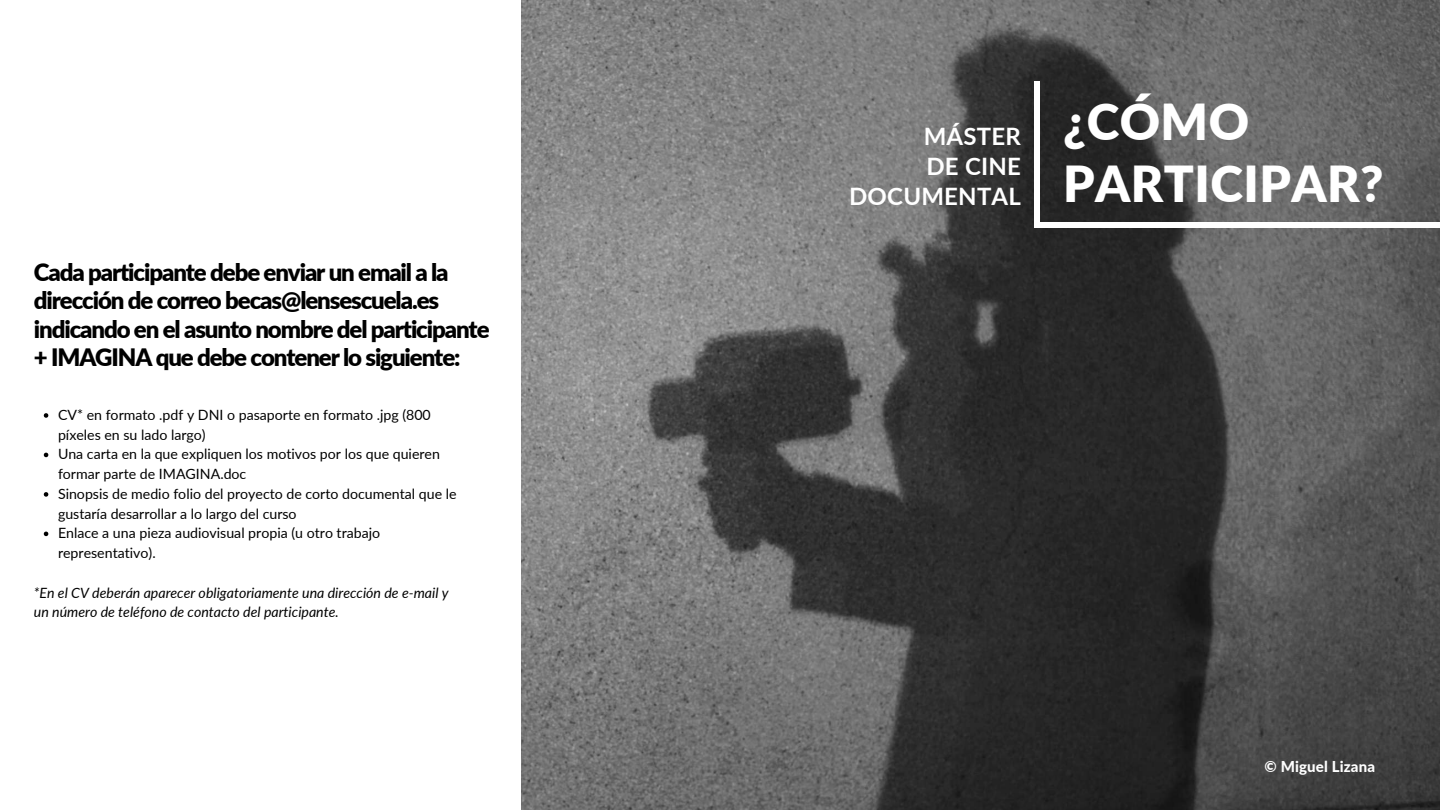
<style>
.page{position:relative;width:1440px;height:810px;background:#fff}
.page>*{position:absolute;margin:0;border:0;box-sizing:border-box;transform-origin:0 0}
.t1{font:900 49.6px/62.5px "Lato";letter-spacing:.01em;color:#fff}
.t2{font:900 24px/28.5px "Lato";letter-spacing:-.045em;color:#000}
.t3{font:700 24px/30px "Lato";letter-spacing:.01em;color:#fff;text-align:right}
.t4{font:800 15px "Lato";letter-spacing:.01em;color:#fff}
.t5{font:14.2px/19.7px "Lato";color:#000}
.t6{font:italic 14.2px/19.7px "Lato";color:#000}
</style>
<div class="page">
<img style="left:521px;top:0;width:919px;height:810px">
<div style="left:1034px;top:81px;width:6px;height:141px;background:#fff"></div>
<svg style="left:44px;top:413px;width:4px;height:5px"></svg>
<svg style="left:44px;top:453px;width:4px;height:4px"></svg>
<svg style="left:44px;top:492px;width:4px;height:5px"></svg>
<svg style="left:44px;top:532px;width:4px;height:4px"></svg>
<div style="left:1034px;top:222px;width:406px;height:6px;background:#fff"></div>
<h2 class="t2" style="left:34px;top:257px;width:457px">Cada participante debe enviar un email a la dirección de correo becas@lensescuela.es indicando en el asunto nombre del participante + IMAGINA que debe contener lo siguiente:</h2>
<p class="t5" style="left:58px;top:405px;width:400px">CV* en formato .pdf y DNI o pasaporte en formato .jpg (800 píxeles en su lado largo)<br>Una carta en la que expliquen los motivos por los que quieren formar parte de IMAGINA.doc<br>Sinopsis de medio folio del proyecto de corto documental que le gustaría desarrollar a lo largo del curso<br>Enlace a una pieza audiovisual propia (u otro trabajo representativo).</p>
<p class="t6" style="left:34px;top:582px;width:416px">*En el CV deberán aparecer obligatoriamente una dirección de e-mail y un número de teléfono de contacto del participante.</p>
<h2 class="t3" style="left:849px;top:121px;width:173px">MÁSTER<br>DE CINE<br>DOCUMENTAL</h2>
<h1 class="t1" style="left:1063px;top:89px;width:322px">¿CÓMO<br>PARTICIPAR?</h1>
<p class="t4" style="left:1265px;top:757px;width:112px">© Miguel Lizana</p>
</div>
